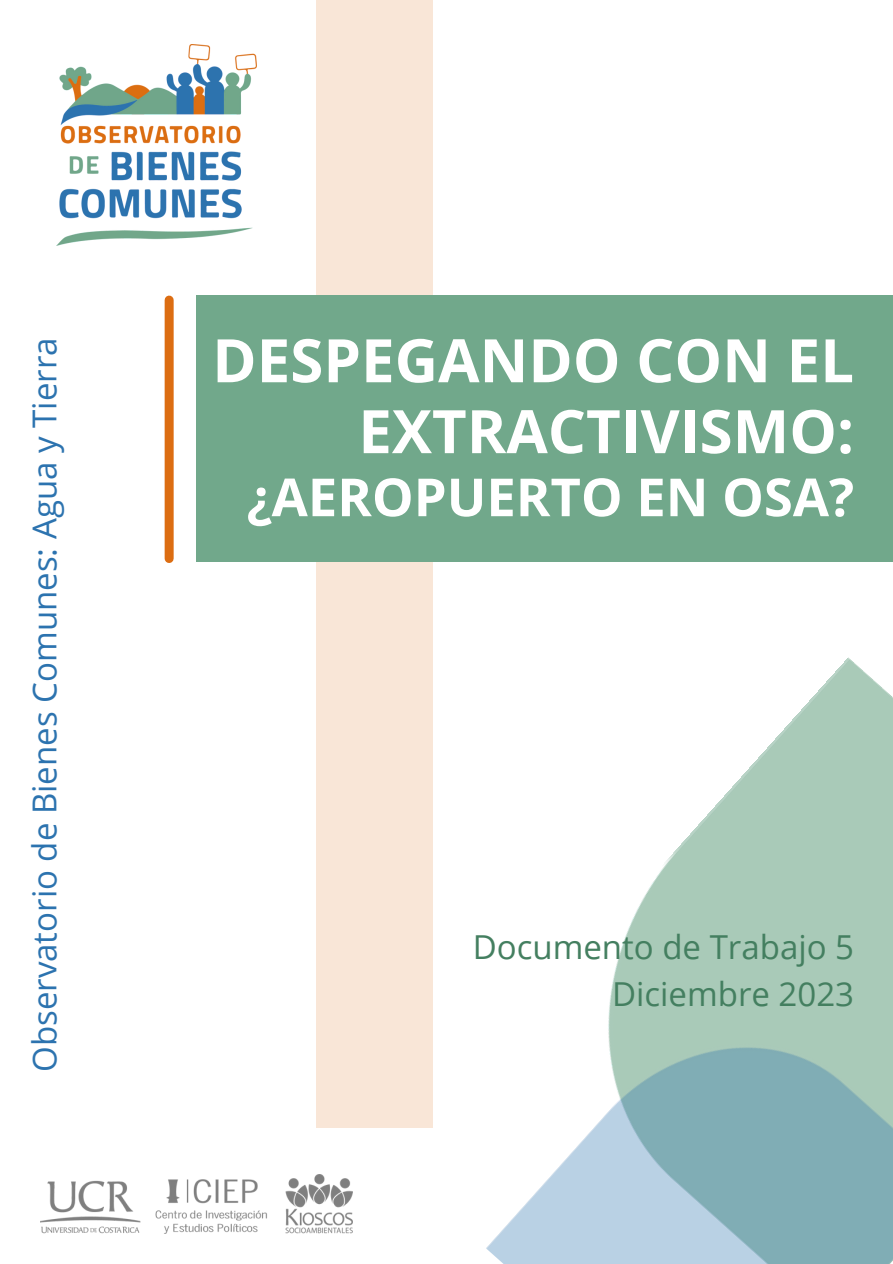
<style>
.page{position:relative;width:893px;height:1264px;background:#fff}
.page>*{position:absolute;margin:0;border:0;box-sizing:border-box;transform-origin:0 0}
.t1{font:700 60px/70.8px "Open Sans";color:#fff;text-align:right}
.t2{font:700 52.5px "Open Sans";color:#fff}
.t3{font:33px "Open Sans";color:#2c73af}
.t4{font:33px "Open Sans";color:#447f60}
</style>
<div class="page">
<div style="left:165px;top:300px;width:9px;height:258px;background:#dc6d12"></div>
<img style="left:56px;top:44px;width:200px;height:202px">
<div style="left:316px;top:0;width:116px;height:1126px;background:#f9e6d7"></div>
<img style="left:393px;top:657px;width:499px;height:606px">
<div style="left:196px;top:295px;width:696px;height:267px;background:#71a88b"></div>
<img style="left:40px;top:1174px;width:312px;height:59px">
<p class="t3" style="left:21px;top:1072px;width:736px;rotate:-90deg">Observatorio de Bienes Comunes: Agua y Tierra</p>
<p class="t1" style="left:212px;top:323px;width:643px">DESPEGANDO CON EL<br>EXTRACTIVISMO:</p>
<p class="t2" style="left:246px;top:460px;width:609px">¿AEROPUERTO EN OSA?</p>
<p class="t4" style="left:472px;top:924px;width:383px">Documento de Trabajo 5</p>
<p class="t4" style="left:612px;top:970px;width:243px">Diciembre 2023</p>
</div>
